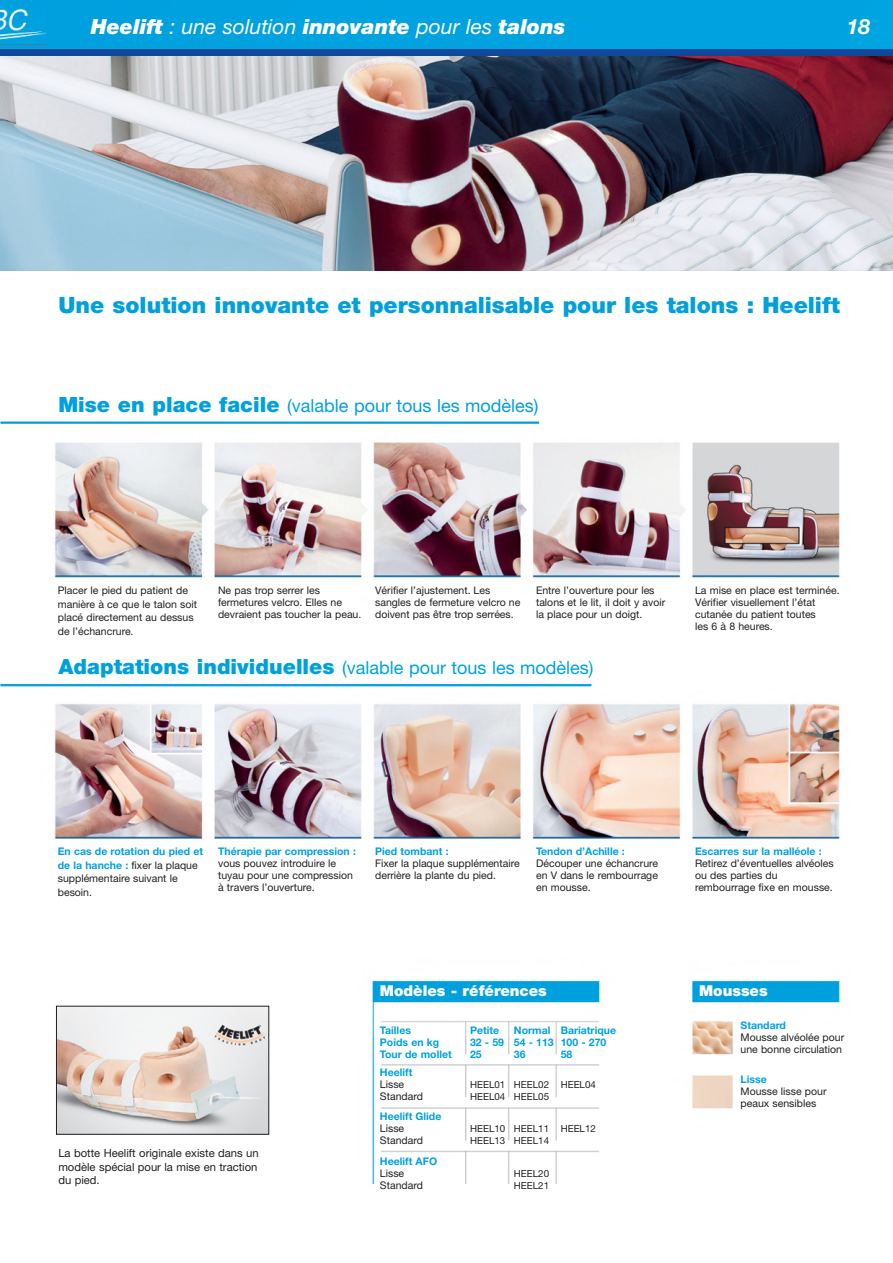
<style>
.page{position:relative;width:893px;height:1263px;background:#fff}
.page>*{position:absolute;margin:0;border:0;box-sizing:border-box;transform-origin:0 0}
.t1{font:900 22.5px "Helvetica Neue LT";color:#00a0df}
.t2{font:italic 900 21px "Helvetica Neue LT";color:#fff}
.t3{font:italic 700 21px "Helvetica Neue LT";color:#fff}
.t4{font:18px "Helvetica Neue LT";color:#00a0df}
.t5{font:900 15px "Helvetica Neue LT";color:#fff}
.t6{font:11.25px/13.5px "Helvetica Neue LT";color:#231f20;text-align:justify}
.t7{font:10.5px/12px "Helvetica Neue LT";color:#231f20}
.t8{font:700 10.5px "Helvetica Neue LT";color:#00a0df}
.t9{font:9.75px "Helvetica Neue LT";color:#231f20}
.s1{font-weight:400}
.s2{font-weight:900;font-size:21px}
.s3{font-weight:700;color:#00a0df}
</style>
<div class="page">
<img style="left:0;top:422px;width:840px;height:763px">
<img style="left:0;top:55px;width:893px;height:215px">
<div style="left:0;top:0;width:893px;height:53px;background:#00a3e0"></div>
<svg style="left:0;top:9px;width:25px;height:1px"></svg>
<img style="left:0;top:10px;width:46px;height:30px">
<hr style="left:0;top:421px;width:539px;height:3px;background:#00a0df">
<hr style="left:0;top:684px;width:591px;height:2px;background:#00a0df">
<img style="left:58px;top:1008px;width:209px;height:124px">
<div style="left:56px;top:1006px;width:213px;height:128px;border:1px solid #231f20"></div>
<div style="left:0;top:49px;width:893px;height:6px;background:#0f499d"></div>
<h2 class="t2" style="left:91px;top:13px;width:476px">Heelift <span class="s1">: une solution</span> innovante <span class="s1">pour les</span> talons</h2>
<h2 class="t3" style="left:847px;top:13px;width:25px">18</h2>
<h1 class="t1" style="left:58px;top:291px;width:783px">Une solution innovante et personnalisable pour les talons : Heelift</h1>
<h3 class="t4" style="left:58px;top:394px;width:482px"><span class="s2">Mise en place facile</span> (valable pour tous les modèles)</h3>
<p class="t7" style="left:58px;top:583px;width:141px;line-height:13.5px">Placer le pied du patient de manière à ce que le talon soit placé directement au dessus de l’échancrure.</p>
<p class="t7" style="left:218px;top:584px;width:145px">Ne pas trop serrer les fermetures velcro. Elles ne devraient pas toucher la peau.</p>
<p class="t7" style="left:375px;top:584px;width:147px">Vérifier l’ajustement. Les sangles de fermeture velcro ne doivent pas être trop serrées.</p>
<p class="t7" style="left:536px;top:584px;width:131px">Entre l’ouverture pour les talons et le lit, il doit y avoir la place pour un doigt.</p>
<p class="t7" style="left:695px;top:584px;width:146px">La mise en place est terminée.<br>Vérifier visuellement l’état cutanée du patient toutes<br>les 6 à 8 heures.</p>
<h3 class="t4" style="left:58px;top:656px;width:537px"><span class="s2">Adaptations individuelles</span> (valable pour tous les modèles)</h3>
<p class="t7" style="left:58px;top:844px;width:147px;line-height:13.5px"><span class="s3">En cas de rotation du pied et de la hanche :</span> fixer la plaque supplémentaire suivant le besoin.</p>
<p class="t8" style="left:218px;top:845px;width:139px">Thérapie par compression :</p>
<p class="t7" style="left:218px;top:857px;width:136px">vous pouvez introduire le tuyau pour une compression à travers l’ouverture.</p>
<p class="t8" style="left:375px;top:845px;width:75px">Pied tombant :</p>
<p class="t7" style="left:375px;top:857px;width:146px">Fixer la plaque supplémentaire derrière la plante du pied.</p>
<p class="t8" style="left:536px;top:845px;width:90px">Tendon d’Achille :</p>
<p class="t7" style="left:536px;top:857px;width:124px;text-align:justify">Découper une échancrure en V dans le rembourrage en mousse.</p>
<p class="t8" style="left:695px;top:845px;width:128px">Escarres sur la malléole :</p>
<p class="t7" style="left:695px;top:857px;width:140px">Retirez d’éventuelles alvéoles ou des parties du rembourrage fixe en mousse.</p>
<p class="t6" style="left:58px;top:1146px;width:202px">La botte Heelift originale existe dans un modèle spécial pour la mise en traction du pied.</p>
<h3 class="t5" style="left:380px;top:982px;width:168px">Modèles - références</h3>
<h3 class="t5" style="left:699px;top:982px;width:70px">Mousses</h3>
<p class="t8" style="left:380px;top:1024px;width:33px">Tailles</p>
<p class="t8" style="left:470px;top:1024px;width:31px">Petite</p>
<p class="t8" style="left:514px;top:1024px;width:104px">Normal Bariatrique</p>
<p class="t8" style="left:380px;top:1036px;width:61px">Poids en kg</p>
<p class="t8" style="left:470px;top:1036px;width:138px">32 - 59 54 - 113 100 - 270</p>
<p class="t8" style="left:380px;top:1048px;width:73px">Tour de mollet</p>
<p class="t8" style="left:470px;top:1048px;width:13px">25</p>
<p class="t8" style="left:514px;top:1048px;width:13px">36</p>
<p class="t8" style="left:561px;top:1048px;width:13px">58</p>
<p class="t8" style="left:380px;top:1066px;width:34px">Heelift</p>
<p class="t7" style="left:380px;top:1078px;width:26px">Lisse</p>
<p class="t9" style="left:470px;top:1079px;width:127px">HEEL01 HEEL02 HEEL04</p>
<p class="t7" style="left:380px;top:1090px;width:44px">Standard</p>
<p class="t9" style="left:470px;top:1091px;width:81px">HEEL04 HEEL05</p>
<p class="t8" style="left:380px;top:1110px;width:63px">Heelift Glide</p>
<p class="t7" style="left:380px;top:1122px;width:26px">Lisse</p>
<p class="t9" style="left:470px;top:1123px;width:127px">HEEL10 HEEL11 HEEL12</p>
<p class="t7" style="left:380px;top:1134px;width:44px">Standard</p>
<p class="t9" style="left:470px;top:1135px;width:81px">HEEL13 HEEL14</p>
<p class="t8" style="left:380px;top:1155px;width:59px">Heelift AFO</p>
<p class="t7" style="left:380px;top:1167px;width:26px">Lisse</p>
<p class="t9" style="left:514px;top:1168px;width:37px">HEEL20</p>
<p class="t7" style="left:380px;top:1179px;width:44px">Standard</p>
<p class="t9" style="left:514px;top:1180px;width:37px">HEEL21</p>
<p class="t8" style="left:740px;top:1018px;width:47px">Standard</p>
<p class="t7" style="left:740px;top:1031px;width:105px">Mousse alvéolée pour une bonne circulation</p>
<p class="t8" style="left:740px;top:1073px;width:28px">Lisse</p>
<p class="t7" style="left:740px;top:1085px;width:87px">Mousse lisse pour peaux sensibles</p>
</div>
